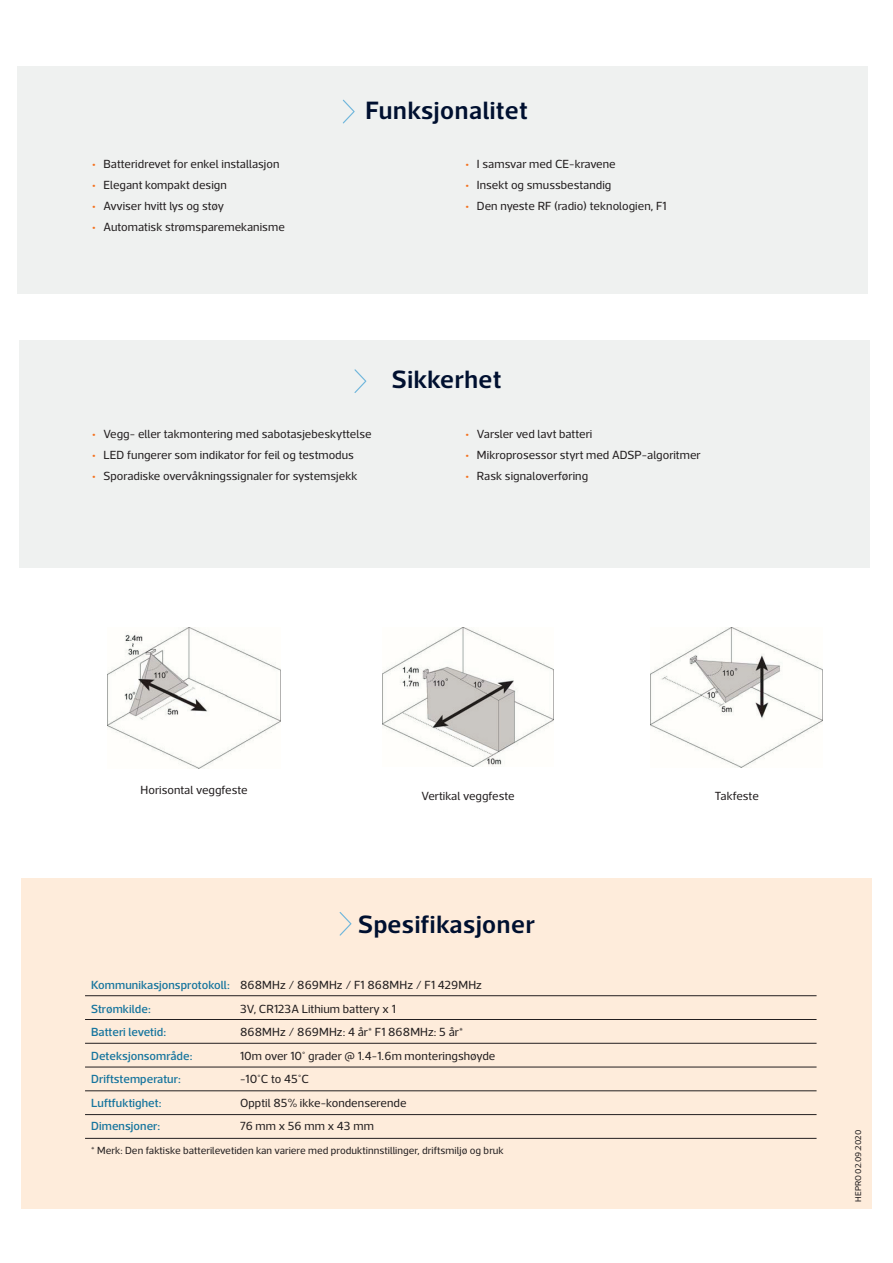
<style>
.page{position:relative;width:893px;height:1263px;background:#fff}
.page>*{position:absolute;margin:0;border:0;box-sizing:border-box;transform-origin:0 0}
.t1{font:600 25.5px "Acto";letter-spacing:.025em;color:#001030}
.t2{font:12px "Acto";letter-spacing:.005em;color:#231f20}
.t3{font:500 12px/23.5px "Acto";letter-spacing:.005em;color:#17759e}
.t4{font:10.5px "Acto";letter-spacing:.005em;color:#231f20}
.t5{font:8.55px "Acto";letter-spacing:-.01em;color:#231f20}
.s1{color:#f47321}
.s2{font-weight:400;color:#231f20}
</style>
<div class="page">
<div style="left:21px;top:879px;width:850px;height:330px;background:#feecdb"></div>
<svg style="left:340px;top:912px;width:11px;height:24px"></svg>
<hr style="left:85px;top:995px;width:731px;height:1px;background:#231f20">
<hr style="left:85px;top:1019px;width:731px;height:1px;background:#231f20">
<hr style="left:85px;top:1043px;width:731px;height:1px;background:#231f20">
<hr style="left:85px;top:1067px;width:731px;height:1px;background:#231f20">
<hr style="left:85px;top:1090px;width:731px;height:1px;background:#231f20">
<hr style="left:85px;top:1114px;width:731px;height:1px;background:#231f20">
<hr style="left:85px;top:1138px;width:731px;height:1px;background:#231f20">
<div style="left:20px;top:340px;width:850px;height:228px;background:#eff1f0"></div>
<svg style="left:354px;top:369px;width:12px;height:24px"></svg>
<img style="left:108px;top:628px;width:172px;height:140px">
<img style="left:651px;top:628px;width:172px;height:139px">
<img style="left:382px;top:628px;width:172px;height:138px">
<div style="left:17px;top:66px;width:850px;height:227px;background:#eff1f0"></div>
<svg style="left:343px;top:100px;width:12px;height:23px"></svg>
<p class="t2" style="left:92px;top:157px;width:189px"><span class="s1">•</span> Batteridrevet for enkel installasjon</p>
<p class="t2" style="left:92px;top:178px;width:136px"><span class="s1">•</span> Elegant kompakt design</p>
<p class="t2" style="left:92px;top:199px;width:134px"><span class="s1">•</span> Avviser hvitt lys og støy</p>
<p class="t2" style="left:92px;top:220px;width:194px"><span class="s1">•</span> Automatisk strømsparemekanisme</p>
<h1 class="t1" style="left:366px;top:95px;width:163px">Funksjonalitet</h1>
<p class="t2" style="left:465px;top:157px;width:152px"><span class="s1">•</span> I samsvar med CE-kravene</p>
<p class="t2" style="left:465px;top:178px;width:147px"><span class="s1">•</span> Insekt og smussbestandig</p>
<p class="t2" style="left:465px;top:199px;width:203px"><span class="s1">•</span> Den nyeste RF (radio) teknologien, F1</p>
<h1 class="t1" style="left:392px;top:364px;width:111px">Sikkerhet</h1>
<p class="t2" style="left:92px;top:427px;width:281px"><span class="s1">•</span> Vegg- eller takmontering med sabotasjebeskyttelse</p>
<p class="t2" style="left:92px;top:448px;width:263px"><span class="s1">•</span> LED fungerer som indikator for feil og testmodus</p>
<p class="t2" style="left:92px;top:469px;width:267px"><span class="s1">•</span> Sporadiske overvåkningssignaler for systemsjekk</p>
<p class="t2" style="left:465px;top:427px;width:128px"><span class="s1">•</span> Varsler ved lavt batteri</p>
<p class="t2" style="left:465px;top:448px;width:237px"><span class="s1">•</span> Mikroprosessor styrt med ADSP-algoritmer</p>
<p class="t2" style="left:465px;top:469px;width:124px"><span class="s1">•</span> Rask signaloverføring</p>
<p class="t2" style="left:141px;top:783px;width:109px">Horisontal veggfeste</p>
<p class="t2" style="left:422px;top:789px;width:95px">Vertikal veggfeste</p>
<p class="t2" style="left:715px;top:789px;width:46px">Takfeste</p>
<h1 class="t1" style="left:358px;top:909px;width:178px">Spesifikasjoner</h1>
<p class="t3" style="left:91px;top:973px;width:392px">Kommunikasjonsprotokoll: <span class="s2">868MHz / 869MHz / F1 868MHz / F1 429MHz<br></span>Strømkilde:</p>
<p class="t2" style="left:240px;top:1002px;width:157px">3V, CR123A Lithium battery x 1</p>
<p class="t3" style="left:91px;top:1020px;width:76px">Batteri levetid:</p>
<p class="t2" style="left:240px;top:1025px;width:224px">868MHz / 869MHz: 4 år* F1 868MHz: 5 år*</p>
<p class="t3" style="left:91px;top:1044px;width:103px">Deteksjonsområde:</p>
<p class="t2" style="left:240px;top:1049px;width:257px">10m over 10° grader @ 1.4-1.6m monteringshøyde</p>
<p class="t3" style="left:91px;top:1067px;width:91px">Driftstemperatur:</p>
<p class="t2" style="left:240px;top:1072px;width:70px">-10°C to 45°C</p>
<p class="t3" style="left:91px;top:1091px;width:72px">Luftfuktighet:</p>
<p class="t2" style="left:240px;top:1096px;width:168px">Opptil 85% ikke-kondenserende</p>
<p class="t3" style="left:91px;top:1114px;width:71px">Dimensjoner:</p>
<p class="t2" style="left:240px;top:1119px;width:135px">76 mm x 56 mm x 43 mm</p>
<p class="t4" style="left:91px;top:1144px;width:414px">* Merk: Den faktiske batterilevetiden kan variere med produktinnstillinger, driftsmiljø og bruk</p>
<p class="t5" style="left:853px;top:1201px;width:73px;rotate:-90deg">HEPRO 02.09.2020</p>
</div>
